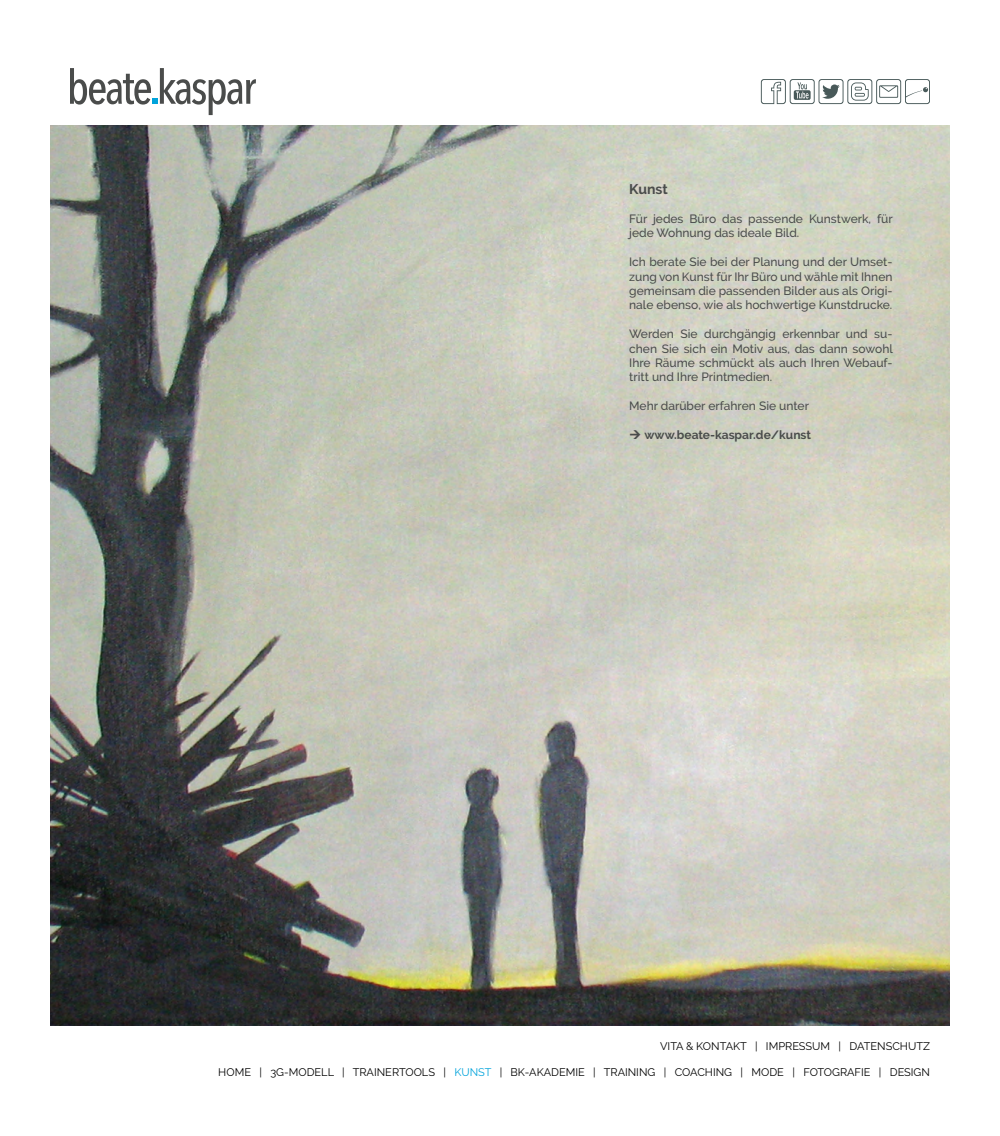
<style>
.page{position:relative;width:1000px;height:1136px;background:#fff}
.page>*{position:absolute;margin:0;border:0;box-sizing:border-box;transform-origin:0 0}
.t1{font:700 14px "Raleway";color:#4a4c4b}
.t2{font:500 12px/14.4px "Raleway";color:#4a4c4b;text-align:justify}
.t3{font:700 12px "Raleway";color:#4a4c4b}
.t4{font:11px "Raleway";color:#000}
.s1{color:#00a3db}
</style>
<div class="page">
<img style="left:50px;top:126px;width:900px;height:899px">
<svg style="left:761px;top:79px;width:169px;height:25px"></svg>
<svg style="left:70px;top:68px;width:186px;height:47px"></svg>
<svg style="left:630px;top:430px;width:10px;height:9px"></svg>
<p class="t1" style="left:629px;top:181px;width:40px">Kunst</p>
<p class="t2" style="left:629px;top:212px;width:265px">Für jedes Büro das passende Kunstwerk, für jede Wohnung das ideale Bild.</p>
<p class="t2" style="left:629px;top:255px;width:265px">Ich berate Sie bei der Planung und der Umset&shy;zung von Kunst für Ihr Büro und wähle mit Ihnen gemeinsam die passenden Bilder aus als Origi&shy;nale ebenso, wie als hochwertige Kunstdrucke.</p>
<p class="t2" style="left:629px;top:327px;width:265px">Werden Sie durchgängig erkennbar und su&shy;chen Sie sich ein Motiv aus, das dann sowohl Ihre Räume schmückt als auch Ihren Webauf&shy;tritt und Ihre Printmedien.</p>
<p class="t2" style="left:629px;top:399px;width:181px">Mehr darüber erfahren Sie unter</p>
<p class="t3" style="left:645px;top:428px;width:168px">www.beate-kaspar.de/kunst</p>
<p class="t4" style="left:660px;top:1040px;width:271px">VITA &amp; KONTAKT | IMPRESSUM | DATENSCHUTZ</p>
<p class="t4" style="left:218px;top:1066px;width:713px">HOME | 3G-MODELL | TRAINERTOOLS | <span class="s1">KUNST</span> | BK-AKADEMIE | TRAINING | COACHING | MODE | FOTOGRAFIE | DESIGN</p>
</div>
